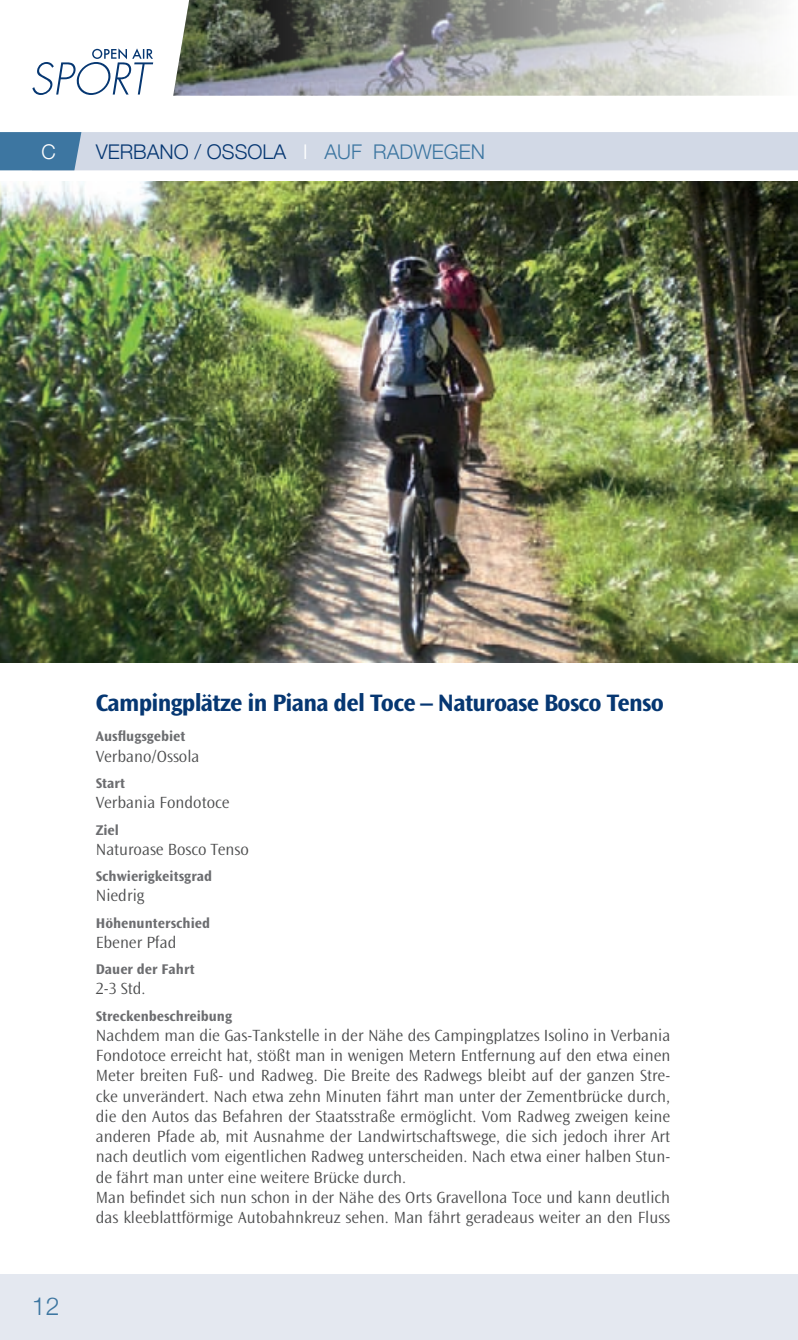
<style>
.page{position:relative;width:798px;height:1340px;background:#fff}
.page>*{position:absolute;margin:0;border:0;box-sizing:border-box;transform-origin:0 0}
.t1{font:700 24.75px "Ocean Sans Std";letter-spacing:-.03em;color:#063772}
.t2{font:300 24.75px "Helvetica Neue";color:#3d76a1}
.t3{font:300 20.25px "Helvetica Neue";color:#063772}
.t4{font:300 20.25px "Helvetica Neue";color:#fff}
.t5{font:300 16.88px/20.2px "Ocean Sans Std";color:#4b4c4d}
.t6{font:700 14.62px "Ocean Sans Std";color:#6c6d70}
.s1{color:#fff}
.s2{color:#3d76a1}
</style>
<div class="page">
<svg style="left:32px;top:48px;width:121px;height:47px"></svg>
<img style="left:173px;top:0;width:604px;height:96px">
<div style="left:0;top:1274px;width:797px;height:65px;background:#e4e8f0"></div>
<svg style="left:0;top:132px;width:797px;height:38px;background:#c3cfdf"></svg>
<hr style="left:797px;top:0;width:1px;height:96px;background:#063772">
<img style="left:0;top:182px;width:797px;height:480px">
<p class="t4" style="left:42px;top:140px;width:16px">C</p>
<p class="t3" style="left:96px;top:140px;width:391px">VERBANO / OSSOLA <span class="s1">I</span> <span class="s2">AUF RADWEGEN</span></p>
<h1 class="t2" style="left:32px;top:1291px;width:29px">12</h1>
<h1 class="t1" style="left:96px;top:689px;width:569px">Campingplätze in Piana del Toce – N aturoase Bosco Tenso</h1>
<p class="t6" style="left:96px;top:728px;width:91px">Ausflugsgebiet</p>
<p class="t5" style="left:96px;top:746px;width:105px">Verbano/Ossola</p>
<p class="t6" style="left:96px;top:775px;width:31px">Start</p>
<p class="t5" style="left:96px;top:792px;width:135px">Verbania Fondotoce</p>
<p class="t6" style="left:96px;top:821px;width:25px">Ziel</p>
<p class="t5" style="left:96px;top:839px;width:155px">Naturoase Bosco Tenso</p>
<p class="t6" style="left:96px;top:868px;width:118px">Schwierigkeitsgrad</p>
<p class="t5" style="left:96px;top:885px;width:50px">Niedrig</p>
<p class="t6" style="left:96px;top:914px;width:116px">Höhenunterschied</p>
<p class="t5" style="left:96px;top:932px;width:82px">Ebener Pfad</p>
<p class="t6" style="left:96px;top:961px;width:100px">Dauer der Fahrt</p>
<p class="t5" style="left:96px;top:978px;width:51px">2-3 Std.</p>
<p class="t6" style="left:96px;top:1007px;width:138px">Streckenbeschreibung</p>
<p class="t5" style="left:96px;top:1025px;width:576px">Nachdem man die Gas-Tankstelle in der Nähe des Campingplatzes Isolino in Verbania Fondotoce erreicht hat, stößt man in wenigen Metern Entfernung auf den etwa einen Meter breiten Fuß- und Radweg. Die Breite des Radwegs bleibt auf der ganzen Stre&shy;cke unverändert. Nach etwa zehn Minuten fährt man unter der Zementbrücke durch, die den Autos das Befahren der Staatsstraße ermöglicht. Vom Radweg zweigen keine anderen Pfade ab, mit Ausnahme der Landwirtschaftswege, die sich jedoch ihrer Art nach deutlich vom eigentlichen Radweg unterscheiden. Nach etwa einer halben Stun&shy;de fährt man unter eine weitere Brücke durch.<br>Man befindet sich nun schon in der Nähe des Orts Gravellona Toce und kann deutlich das kleeblattförmige Autobahnkreuz sehen. Man fährt geradeaus weiter an den Fluss</p>
</div>
